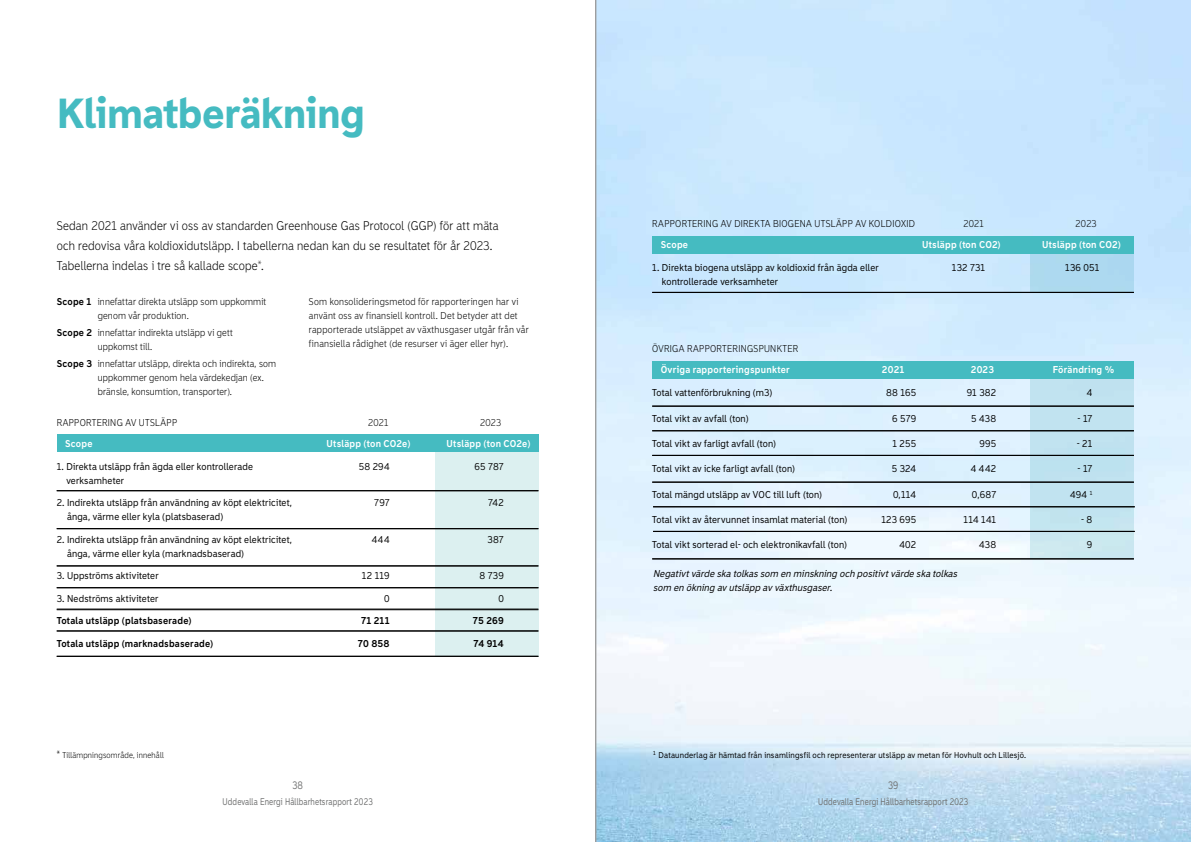
<style>
.page{position:relative;width:1191px;height:842px;background:#fff}
.page>*{position:absolute;margin:0;border:0;box-sizing:border-box;transform-origin:0 0}
.t1{font:900 40px "Madras";letter-spacing:-.015em;color:#45bbc1}
.t2{font:300 12px/20px "Madras";letter-spacing:.02em;color:#000}
.t3{font:10.4px "Madras";color:#6f7070;scale:.87 1}
.t4{font:9.5px "Madras";letter-spacing:.02em;color:#000}
.t5{font:300 9.5px/14px "Madras";letter-spacing:.025em;color:#000}
.t6{font:800 9.5px "Madras";letter-spacing:.025em;color:#fff}
.t7{font:italic 9.5px/14px "Madras";letter-spacing:.02em;color:#000}
.t8{font:800 9.5px "Madras";letter-spacing:.025em;color:#000}
.t9{font:9.2px "Madras";letter-spacing:.02em;color:#6f7070;scale:.87 1}
.t10{font:8px "Madras";letter-spacing:.025em;color:#000}
.t11{font:300 8px "Madras";letter-spacing:.025em;color:#000}
.s1{font-weight:800}
.s2{font-weight:400;font-size:9.5px}
</style>
<div class="page">
<img style="left:596px;top:0;width:595px;height:842px">
<hr style="left:595px;top:0;width:1px;height:842px;background:#9d9e9e">
<div style="left:1030px;top:254px;width:104px;height:38px;background:#add9f0"></div>
<div style="left:1030px;top:379px;width:104px;height:180px;background:#c1e3f0"></div>
<div style="left:652px;top:236px;width:482px;height:18px;background:#45bbc1"></div>
<div style="left:652px;top:361px;width:482px;height:18px;background:#45bbc1"></div>
<hr style="left:652px;top:430px;width:482px;height:1px;background:#000">
<hr style="left:652px;top:431px;width:482px;height:1px;background:#000">
<hr style="left:652px;top:455px;width:482px;height:1px;background:#000">
<hr style="left:652px;top:482px;width:482px;height:1px;background:#000">
<hr style="left:653px;top:506px;width:481px;height:1px;background:#000">
<hr style="left:653px;top:507px;width:481px;height:1px;background:#000">
<hr style="left:653px;top:531px;width:481px;height:1px;background:#000">
<hr style="left:652px;top:559px;width:482px;height:1px;background:#000">
<hr style="left:652px;top:406px;width:482px;height:1px;background:#000">
<div style="left:435px;top:452px;width:103px;height:204px;background:#dcf0f0"></div>
<div style="left:57px;top:434px;width:481px;height:18px;background:#45bbc1"></div>
<hr style="left:57px;top:490px;width:481px;height:1px;background:#000">
<hr style="left:57px;top:491px;width:481px;height:1px;background:#000">
<hr style="left:57px;top:528px;width:481px;height:1px;background:#000">
<hr style="left:57px;top:529px;width:481px;height:1px;background:#000">
<hr style="left:57px;top:566px;width:481px;height:1px;background:#000">
<hr style="left:57px;top:587px;width:481px;height:1px;background:#000">
<hr style="left:57px;top:588px;width:481px;height:1px;background:#000">
<hr style="left:57px;top:609px;width:481px;height:1px;background:#000">
<hr style="left:57px;top:631px;width:481px;height:1px;background:#000">
<hr style="left:57px;top:656px;width:481px;height:1px;background:#000">
<hr style="left:652px;top:292px;width:482px;height:1px;background:#000">
<h1 class="t1" style="left:57px;top:88px;width:310px">Klimatberäkning</h1>
<p class="t2" style="left:57px;top:216px;width:443px">Sedan 2021 använder vi oss av standarden Greenhouse Gas Protocol (GGP) för att mäta och redovisa våra koldioxidutsläpp. I tabellerna nedan kan du se resultatet för år 2023.<br>Tabellerna indelas i tre så kallade scope*.</p>
<p class="t5" style="left:98px;top:294px;width:170px;text-indent:-41px"><span class="s1">Scope 1</span> innefattar direkta utsläpp som uppkommit genom vår produktion.</p>
<p class="t5" style="left:98px;top:325px;width:137px;text-indent:-41px"><span class="s1">Scope 2</span> innefattar indirekta utsläpp vi gett uppkomst till.</p>
<p class="t5" style="left:98px;top:356px;width:180px;text-indent:-41px"><span class="s1">Scope 3</span> innefattar utsläpp, direkta och indirekta, som uppkommer genom hela värdekedjan (ex. bränsle, konsumtion, transporter).</p>
<p class="t5" style="left:309px;top:294px;width:221px">Som konsolideringsmetod för rapporteringen har vi använt oss av finansiell kontroll. Det betyder att det rapporterade utsläppet av växthusgaser utgår från vår finansiella rådighet (de resurser vi äger eller hyr).</p>
<p class="t5" style="left:57px;top:415px;width:122px">RAPPORTERING AV UTSLÄPP</p>
<p class="t5" style="left:368px;top:415px;width:22px">2021</p>
<p class="t5" style="left:480px;top:415px;width:23px">2023</p>
<p class="t6" style="left:65px;top:437px;width:29px">Scope</p>
<p class="t6" style="left:326px;top:437px;width:85px">Utsläpp (ton CO2e)</p>
<p class="t6" style="left:446px;top:437px;width:85px">Utsläpp (ton CO2e)</p>
<p class="t4" style="left:57px;top:461px;width:198px">1. Direkta utsläpp från ägda eller kontrollerade</p>
<p class="t4" style="left:359px;top:461px;width:33px">58 294</p>
<p class="t4" style="left:474px;top:461px;width:31px">65 787</p>
<p class="t4" style="left:66px;top:475px;width:59px">verksamheter</p>
<p class="t4" style="left:57px;top:497px;width:237px">2. Indirekta utsläpp från användning av köpt elektricitet,</p>
<p class="t4" style="left:374px;top:497px;width:17px">797</p>
<p class="t4" style="left:488px;top:497px;width:17px">742</p>
<p class="t4" style="left:67px;top:511px;width:158px">ånga, värme eller kyla (platsbaserad)</p>
<p class="t4" style="left:57px;top:534px;width:237px">2. Indirekta utsläpp från användning av köpt elektricitet,</p>
<p class="t4" style="left:372px;top:534px;width:19px">444</p>
<p class="t4" style="left:487px;top:534px;width:18px">387</p>
<p class="t4" style="left:67px;top:548px;width:179px">ånga, värme eller kyla (marknadsbaserad)</p>
<p class="t4" style="left:57px;top:570px;width:103px">3. Uppströms aktiviteter</p>
<p class="t4" style="left:362px;top:570px;width:29px">12 119</p>
<p class="t4" style="left:479px;top:570px;width:26px">8 739</p>
<p class="t4" style="left:57px;top:593px;width:103px">3. Nedströms aktiviteter</p>
<p class="t4" style="left:384px;top:593px;width:7px">0</p>
<p class="t4" style="left:498px;top:593px;width:7px">0</p>
<p class="t8" style="left:57px;top:615px;width:136px">Totala utsläpp (platsbaserade)</p>
<p class="t8" style="left:361px;top:615px;width:30px">71 211</p>
<p class="t8" style="left:473px;top:615px;width:32px">75 269</p>
<p class="t8" style="left:57px;top:637px;width:158px">Totala utsläpp (marknadsbaserade)</p>
<p class="t8" style="left:358px;top:637px;width:33px">70 858</p>
<p class="t8" style="left:473px;top:637px;width:32px">74 914</p>
<p class="t11" style="left:57px;top:750px;width:109px"><span class="s2">*</span> Tillämpningsområde, innehåll</p>
<p class="t3" style="left:292px;top:779px;width:14px">38</p>
<p class="t9" style="left:222px;top:796px;width:174px">Uddevalla Energi Hållbarhetsrapport 2023</p>
<p class="t5" style="left:652px;top:217px;width:264px">RAPPORTERING AV DIREKTA BIOGENA UTSLÄPP AV KOLDIOXID</p>
<p class="t6" style="left:660px;top:239px;width:29px">Scope</p>
<p class="t5" style="left:963px;top:217px;width:22px">2021</p>
<p class="t5" style="left:1075px;top:217px;width:23px">2023</p>
<p class="t6" style="left:922px;top:239px;width:80px">Utsläpp (ton CO2)</p>
<p class="t6" style="left:1042px;top:239px;width:80px">Utsläpp (ton CO2)</p>
<p class="t4" style="left:652px;top:262px;width:228px">1. Direkta biogena utsläpp av koldioxid från ägda eller</p>
<p class="t4" style="left:952px;top:262px;width:35px">132 731</p>
<p class="t4" style="left:1065px;top:262px;width:36px">136 051</p>
<p class="t4" style="left:662px;top:276px;width:118px">kontrollerade verksamheter</p>
<p class="t5" style="left:652px;top:342px;width:148px">ÖVRIGA RAPPORTERINGSPUNKTER</p>
<p class="t6" style="left:660px;top:364px;width:131px">Övriga rapporteringspunkter</p>
<p class="t6" style="left:882px;top:364px;width:24px">2021</p>
<p class="t6" style="left:971px;top:364px;width:25px">2023</p>
<p class="t6" style="left:1052px;top:364px;width:63px">Förändring %</p>
<p class="t4" style="left:652px;top:387px;width:122px">Total vattenförbrukning (m3)</p>
<p class="t4" style="left:886px;top:387px;width:32px">88 165</p>
<p class="t4" style="left:966px;top:387px;width:31px">91 382</p>
<p class="t4" style="left:1086px;top:387px;width:7px">4</p>
<p class="t4" style="left:652px;top:413px;width:98px">Total vikt av avfall (ton)</p>
<p class="t4" style="left:892px;top:413px;width:26px">6 579</p>
<p class="t4" style="left:971px;top:413px;width:27px">5 438</p>
<p class="t4" style="left:1077px;top:413px;width:16px">- 17</p>
<p class="t4" style="left:652px;top:438px;width:125px">Total vikt av farligt avfall (ton)</p>
<p class="t4" style="left:892px;top:438px;width:25px">1 255</p>
<p class="t4" style="left:979px;top:438px;width:18px">995</p>
<p class="t4" style="left:1076px;top:438px;width:17px">- 21</p>
<p class="t4" style="left:652px;top:463px;width:144px">Total vikt av icke farligt avfall (ton)</p>
<p class="t4" style="left:891px;top:463px;width:26px">5 324</p>
<p class="t4" style="left:970px;top:463px;width:27px">4 442</p>
<p class="t4" style="left:1077px;top:463px;width:16px">- 17</p>
<p class="t4" style="left:652px;top:489px;width:171px">Total mängd utsläpp av VOC till luft (ton)</p>
<p class="t4" style="left:893px;top:489px;width:25px">0,114</p>
<p class="t4" style="left:971px;top:489px;width:26px">0,687</p>
<p class="t4" style="left:1070px;top:489px;width:24px">494 <sup>1</sup></p>
<p class="t4" style="left:652px;top:514px;width:197px">Total vikt av återvunnet insamlat material (ton)</p>
<p class="t4" style="left:881px;top:514px;width:36px">123 695</p>
<p class="t4" style="left:963px;top:514px;width:34px">114 141</p>
<p class="t4" style="left:1081px;top:514px;width:13px">- 8</p>
<p class="t4" style="left:652px;top:539px;width:196px">Total vikt sorterad el- och elektronikavfall (ton)</p>
<p class="t4" style="left:899px;top:539px;width:18px">402</p>
<p class="t4" style="left:979px;top:539px;width:19px">438</p>
<p class="t4" style="left:1086px;top:539px;width:7px">9</p>
<p class="t7" style="left:653px;top:566px;width:306px">Negativt värde ska tolkas som en minskning och positivt värde ska tolkas som en ökning av utsläpp av växthusgaser.</p>
<p class="t10" style="left:653px;top:750px;width:374px"><sup>1</sup> Dataunderlag är hämtad från insamlingsfil och representerar utsläpp av metan för Hovhult och Lillesjö.</p>
<p class="t3" style="left:888px;top:779px;width:13px">39</p>
<p class="t9" style="left:818px;top:796px;width:174px">Uddevalla Energi Hållbarhetsrapport 2023</p>
</div>
